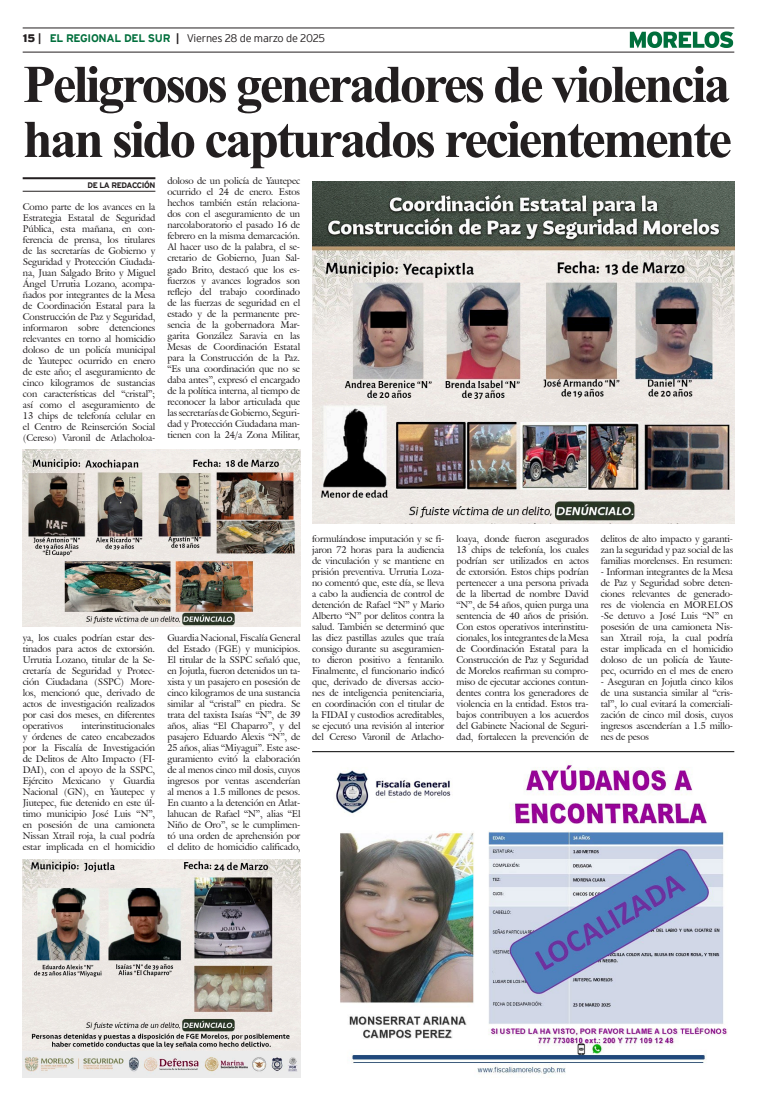
<style>
.page{position:relative;width:757px;height:1106px;background:#fff}
.page>*{position:absolute;margin:0;border:0;box-sizing:border-box;transform-origin:0 0}
.Cabeza_01{font:700 53px/55px "Times New Roman";letter-spacing:-.05em;color:#231f20}
.t1{font:300 11px "Interstate";letter-spacing:-.03em;color:#231f20}
.t2{font:9.5px/11px "Galliard IT Cby BT";letter-spacing:-.01em;color:#231f20;text-align:justify}
.t3{font:700 8px "Interstate";letter-spacing:-.05em;color:#231f20}
.s1{font-weight:900}
.s2{font-weight:700}
.s3{font-weight:700;color:#006f3c}
</style>
<div class="page">
<hr style="left:23px;top:28px;width:711px;height:1px;background:#231f20">
<hr style="left:23px;top:52px;width:711px;height:1px;background:#231f20">
<svg style="left:630px;top:31px;width:103px;height:17px"></svg>
<hr style="left:23px;top:177px;width:132px;height:2px;background:#231f20">
<hr style="left:23px;top:191px;width:132px;height:1px;background:#231f20">
<img style="left:336px;top:765px;width:392px;height:309px">
<hr style="left:312px;top:751px;width:422px;height:1px;background:#000">
<img style="left:312px;top:181px;width:422px;height:342px">
<img style="left:23px;top:449px;width:277px;height:177px">
<img style="left:23px;top:859px;width:277px;height:218px">
<p class="t1" style="left:23px;top:32px;width:304px"><span class="s1">15</span> <span class="s2">|</span> <span class="s3">EL REGIONAL DEL SUR</span> <span class="s2">|</span> Viernes 28 de marzo de 2025</p>
<p class="Cabeza_01" style="left:23px;top:55px;width:710px">Peligrosos generadores de violencia han sido capturados recientemente</p>
<p class="t3" style="left:87px;top:180px;width:69px">DE LA REDACCIÓN</p>
<p class="t2" style="left:167px;top:175px;width:134px">doloso de un policía de Yautepec ocurrido el 24 de enero. Estos hechos también están relaciona&shy;dos con el aseguramiento de un narcolaboratorio el pasado 16 de febrero en la misma demarcación.<br>Al hacer uso de la palabra, el se&shy;cretario de Gobierno, Juan Sal&shy;gado Brito, destacó que los es&shy;fuerzos y avances logrados son reflejo del trabajo coordinado de las fuerzas de seguridad en el estado y de la permanente pre&shy;sencia de la gobernadora Mar&shy;garita González Saravia en las Mesas de Coordinación Estatal para la Construcción de la Paz. “Es una coordinación que no se daba antes”, expresó el encargado de la política interna, al tiempo de reconocer la labor articulada que las secretarías de Gobierno, Seguri&shy;dad y Protección Ciudadana man&shy;tienen con la 24/a Zona Militar,</p>
<p class="t2" style="left:23px;top:201px;width:134px">Como parte de los avances en la Estrategia Estatal de Seguridad Pública, esta mañana, en con&shy;ferencia de prensa, los titulares de las secretarías de Gobierno y Seguridad y Protección Ciudada&shy;na, Juan Salgado Brito y Miguel Ángel Urrutia Lozano, acompa&shy;ñados por integrantes de la Mesa de Coordinación Estatal para la Construcción de Paz y Seguridad, informaron sobre detenciones relevantes en torno al homicidio doloso de un policía municipal de Yautepec ocurrido en enero de este año; el aseguramiento de cinco kilogramos de sustancias con características del “cristal”; así como el aseguramiento de 13 chips de telefonía celular en el Centro de Reinserción Social (Cereso) Varonil de Atlacholoa-</p>
<p class="t2" style="left:23px;top:632px;width:134px">ya, los cuales podrían estar des&shy;tinados para actos de extorsión.<br>Urrutia Lozano, titular de la Se&shy;cretaría de Seguridad y Protec&shy;ción Ciudadana (SSPC) More&shy;los, mencionó que, derivado de actos de investigación realizados por casi dos meses, en diferentes operativos</p>
<p class="t2" style="left:23px;top:720px;width:134px;text-indent:59px">interinstitucionales y órdenes de cateo encabezados por la Fiscalía de Investigación de Delitos de Alto Impacto (FI-DAI), con el apoyo de la SSPC, Ejército Mexicano y Guardia Nacional (GN), en Yautepec y Jiutepec, fue detenido en este úl&shy;timo municipio José Luis “N”, en posesión de una camioneta Nissan Xtrail roja, la cual podría estar implicada en el homicidio</p>
<p class="t2" style="left:167px;top:632px;width:135px">Guardia Nacional, Fiscalía General del Estado (FGE) y municipios.<br>El titular de la SSPC señaló que, en Jojutla, fueron detenidos un ta&shy;xista y un pasajero en posesión de cinco kilogramos de una sustancia similar al “cristal” en piedra. Se trata del taxista Isaías “N”, de 39 años, alias “El Chaparro”, y del pasajero Eduardo Alexis “N”, de 25 años, alias “Miyagui”. Este ase&shy;guramiento evitó la elaboración de al menos cinco mil dosis, cuyos ingresos por ventas ascenderían al menos a 1.5 millones de pesos.<br>En cuanto a la detención en Atlat&shy;lahucan de Rafael “N”, alias “El Niño de Oro”, se le cumplimen&shy;tó una orden de aprehensión por el delito de homicidio calificado,</p>
<p class="t2" style="left:312px;top:533px;width:134px">formulándose imputación y se fi&shy;jaron 72 horas para la audiencia de vinculación y se mantiene en prisión preventiva. Urrutia Loza&shy;no comentó que, este día, se lleva a cabo la audiencia de control de detención de Rafael “N” y Mario Alberto “N” por delitos contra la salud. También se determinó que las diez pastillas azules que traía consigo durante su aseguramien&shy;to dieron positivo a fentanilo.<br>Finalmente, el funcionario indicó que, derivado de diversas accio&shy;nes de inteligencia penitenciaria, en coordinación con el titular de la FIDAI y custodios acreditables, se ejecutó una revisión al interior del Cereso Varonil de Atlacho-</p>
<p class="t2" style="left:456px;top:533px;width:134px">loaya, donde fueron asegurados 13 chips de telefonía, los cuales podrían ser utilizados en actos de extorsión. Estos chips podrían pertenecer a una persona privada de la libertad de nombre David “N”, de 54 años, quien purga una sentencia de 40 años de prisión.<br>Con estos operativos interinstitu&shy;cionales, los integrantes de la Mesa de Coordinación Estatal para la Construcción de Paz y Seguridad de Morelos reafirman su compro&shy;miso de ejecutar acciones contun&shy;dentes contra los generadores de violencia en la entidad. Estos tra&shy;bajos contribuyen a los acuerdos del Gabinete Nacional de Seguri&shy;dad, fortalecen la prevención de</p>
<p class="t2" style="left:601px;top:533px;width:134px">delitos de alto impacto y garanti&shy;zan la seguridad y paz social de las familias morelenses. En resumen:</p>
<p class="t2" style="left:601px;top:566px;width:134px">- Informan integrantes de la Mesa de Paz y Seguridad sobre deten&shy;ciones relevantes de generado&shy;res de violencia en MORELOS -Se detuvo a José Luis “N” en posesión de una camioneta Nis&shy;san Xtrail roja, la cual podría estar implicada en el homicidio doloso de un policía de Yaute&shy;pec, ocurrido en el mes de enero</p>
<p class="t2" style="left:601px;top:676px;width:134px">- Aseguran en Jojutla cinco kilos de una sustancia similar al “cris&shy;tal”, lo cual evitará la comerciali&shy;zación de cinco mil dosis, cuyos ingresos ascenderían a 1.5 millo&shy;nes de pesos</p>
</div>
